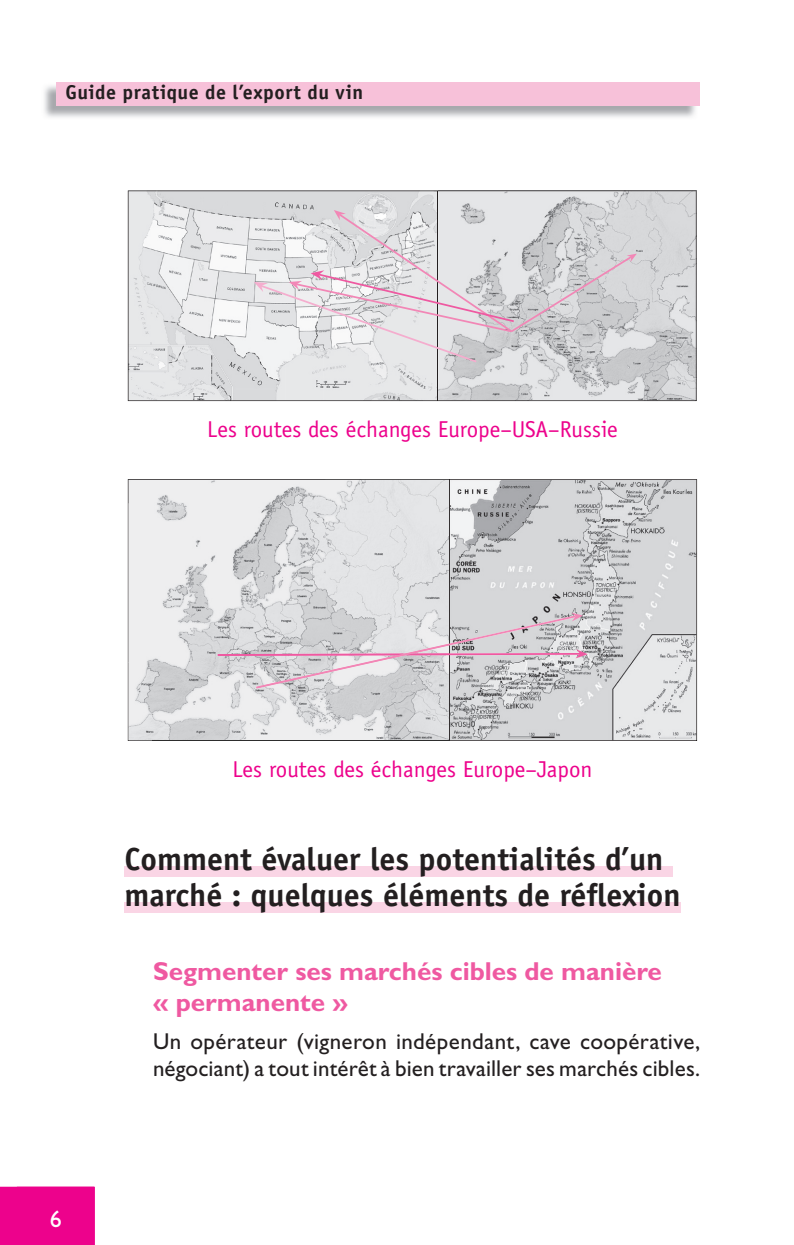
<style>
.page{position:relative;width:794px;height:1245px;background:#fff}
.page>*{position:absolute;margin:0;border:0;box-sizing:border-box;transform-origin:0 0}
.t1{font:700 32px/36px "Officina Sans Std";color:#231f20}
.t2{font:700 26px/31.2px "Gill Sans Std";color:#ef59a1}
.t3{font:24px "Gill Sans Std";color:#fff}
.t4{font:23px/27px "Gill Sans Std";letter-spacing:.01em;color:#231f20}
.t5{font:23px "Officina Sans Std";color:#ed028c}
.t6{font:700 20px "Officina Sans Std";letter-spacing:.025em;color:#231f20}
</style>
<div class="page">
<img style="left:44px;top:83px;width:652px;height:34px">
<div style="left:57px;top:82px;width:643px;height:24px;background:#f7c1d9"></div>
<div style="left:125px;top:867px;width:548px;height:10px;background:#fad5e5"></div>
<div style="left:125px;top:903px;width:556px;height:10px;background:#fad5e5"></div>
<svg style="left:128px;top:190px;width:568px;height:211px;background:#d9dadb"></svg>
<hr style="left:438px;top:191px;width:1px;height:210px;background:#231f20">
<svg style="left:254px;top:210px;width:383px;height:152px;background:#d9d7da"></svg>
<svg style="left:128px;top:479px;width:569px;height:262px;background:#d4d4d6"></svg>
<svg style="left:218px;top:612px;width:370px;height:76px;background:#cfccd0"></svg>
<img style="left:128px;top:479px;width:321px;height:24px">
<img style="left:128px;top:503px;width:25px;height:237px">
<img style="left:153px;top:740px;width:296px;height:1px">
<img style="left:449px;top:479px;width:1px;height:262px">
<img style="left:218px;top:653px;width:38px;height:3px">
<img style="left:256px;top:643px;width:193px;height:45px">
<div style="left:0;top:1186px;width:94px;height:59px;background:#ed028c"></div>
<p class="t6" style="left:65px;top:79px;width:299px">Guide pratique de l’export du vin</p>
<p class="t5" style="left:207px;top:416px;width:412px">Les routes des échanges Europe–USA–Russie</p>
<p class="t5" style="left:232px;top:756px;width:361px">Les routes des échanges Europe–Japon</p>
<h1 class="t1" style="left:125px;top:840px;width:557px">Comment évaluer les potentialités d’un marché : quelques éléments de réflexion</h1>
<p class="t3" style="left:50px;top:1205px;width:13px">6</p>
<p class="t2" style="left:153px;top:955px;width:510px">Segmenter ses marchés cibles de manière « permanente »</p>
<p class="t4" style="left:153px;top:1028px;width:549px">Un opérateur (vigneron indépendant, cave coopérative, négociant) a tout intérêt à bien travailler ses marchés cibles.</p>
</div>
